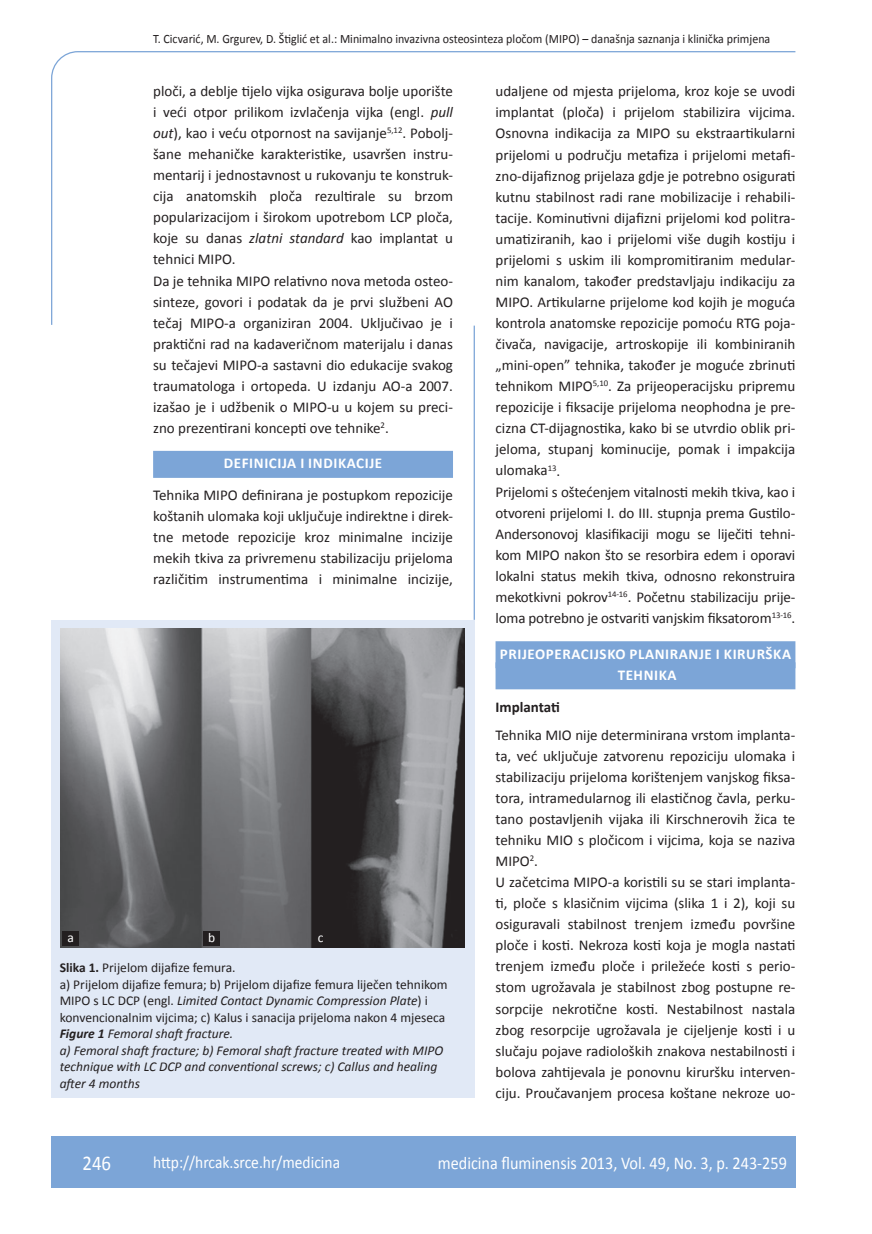
<style>
.page{position:relative;width:872px;height:1234px;background:#fff}
.page>*{position:absolute;margin:0;border:0;box-sizing:border-box;transform-origin:0 0}
.t1{font:21px "Calibri";color:#fff;scale:.9 1}
.t2{font:18px "Calibri";color:#fff;scale:.9 1}
.t3{font:17.25px "Calibri";color:#fff;scale:.9 1}
.t4{font:15px/21px "Calibri";color:#231f20}
.t5{font:700 15px/21px "Calibri";letter-spacing:.04em;color:#fff;text-align:center}
.t6{font:700 15px "Calibri";color:#231f20}
.t7{font:italic 13.5px/16.5px "Calibri";color:#231f20}
.t8{font:13.5px "Calibri";color:#fff}
.t9{font:12.75px "Calibri";color:#231f20;scale:.94 1}
.s1{font-style:italic}
.s2{font-weight:700;font-style:normal}
.s3{font-style:normal}
.s4{font-weight:700}
</style>
<div class="page">
<svg style="left:51px;top:51px;width:745px;height:274px"></svg>
<hr style="left:473px;top:325px;width:2px;height:294px;background:#7ca5d7">
<div style="left:51px;top:1135px;width:744px;height:51px;background:#7ca5d7"></div>
<div style="left:153px;top:451px;width:300px;height:27px;background:#7ca5d7"></div>
<div style="left:495px;top:641px;width:300px;height:27px;background:#7ca5d7"></div>
<div style="left:495px;top:662px;width:300px;height:27px;background:#7ca5d7"></div>
<div style="left:51px;top:620px;width:423px;height:477px;background:#e1e9f6"></div>
<img style="left:61px;top:628px;width:403px;height:318px">
<div style="left:62px;top:930px;width:17px;height:15px;background:#231f20"></div>
<div style="left:203px;top:930px;width:17px;height:15px;background:#231f20"></div>
<div style="left:312px;top:930px;width:17px;height:15px;background:#231f20"></div>
<p class="t9" style="left:153px;top:30px;width:658px">T. Cicvarić, M. Grgurev, D. Štiglić et al.: Minimalno invazivna osteosinteza pločom (MIPO) – današnja saznanja i klinička primjena</p>
<p class="t4" style="left:153px;top:80px;width:301px">ploči, a deblje tijelo vijka osigurava bolje uporište i veći otpor prilikom izvlačenja vijka (engl. <span class="s1">pull out</span>), kao i veću otpornost na savijanje<sup>5,12</sup>. Pobolj&shy;šane mehaničke karakteristike, usavršen instru&shy;mentarij i jednostavnost u rukovanju te konstruk&shy;cija anatomskih ploča rezultirale su brzom popularizacijom i širokom upotrebom LCP ploča, koje su danas <span class="s1">zlatni standard</span> kao implantat u tehnici MIPO.<br>Da je tehnika MIPO relativno nova metoda osteo&shy;sinteze, govori i podatak da je prvi službeni AO tečaj MIPO-a organiziran 2004. Uključivao je i praktični rad na kadaveričnom materijalu i danas su tečajevi MIPO-a sastavni dio edukacije svakog traumatologa i ortopeda. U izdanju AO-a 2007. izašao je i udžbenik o MIPO-u u kojem su preci&shy;zno prezentirani koncepti ove tehnike<sup>2</sup>.</p>
<p class="t5" style="left:224px;top:452px;width:160px">DEFINICIJA I INDIKACIJE</p>
<p class="t4" style="left:153px;top:484px;width:301px;text-align:justify">Tehnika MIPO definirana je postupkom repozicije koštanih ulomaka koji uključuje indirektne i direk&shy;tne metode repozicije kroz minimalne incizije mekih tkiva za privremenu stabilizaciju prijeloma različitim instrumentima i minimalne incizije,</p>
<p class="t8" style="left:67px;top:928px;width:8px">a</p>
<p class="t8" style="left:208px;top:928px;width:9px">b</p>
<p class="t8" style="left:318px;top:928px;width:7px">c</p>
<p class="t7" style="left:60px;top:958px;width:389px"><span class="s2">Slika 1.</span> <span class="s3">Prijelom dijafize femura.<br>a) Prijelom dijafize femura; b) Prijelom dijafize femura liječen tehnikom MIPO s LC DCP (engl.</span> Limited Contact Dynamic Compression Plate<span class="s3">) i konvencionalnim vijcima; c) Kalus i sanacija prijeloma nakon 4 mjeseca </span><span class="s4">Figure 1</span> Femoral shaft fracture.<br>a) Femoral shaft fracture; b) Femoral shaft fracture treated with MIPO technique with LC DCP and conventional screws; c) Callus and healing after 4 months</p>
<p class="t4" style="left:495px;top:80px;width:301px">udaljene od mjesta prijeloma, kroz koje se uvodi implantat (ploča) i prijelom stabilizira vijcima.<br>Osnovna indikacija za MIPO su ekstraartikularni prijelomi u području metafiza i prijelomi metafi&shy;zno-dijafiznog prijelaza gdje je potrebno osigurati kutnu stabilnost radi rane mobilizacije i rehabili&shy;tacije. Kominutivni dijafizni prijelomi kod politra&shy;umatiziranih, kao i prijelomi više dugih kostiju i prijelomi s uskim ili kompromitiranim medular&shy;nim kanalom, također predstavljaju indikaciju za MIPO. Artikularne prijelome kod kojih je moguća kontrola anatomske repozicije pomoću RTG poja&shy;čivača, navigacije, artroskopije ili kombiniranih „mini-open” tehnika, također je moguće zbrinuti tehnikom MIPO<sup>5,10</sup>. Za prijeoperacijsku pripremu repozicije i fiksacije prijeloma neophodna je pre&shy;cizna CT-dijagnostika, kako bi se utvrdio oblik pri&shy;jeloma, stupanj kominucije, pomak i impakcija ulomaka<sup>13</sup>.<br>Prijelomi s oštećenjem vitalnosti mekih tkiva, kao i otvoreni prijelomi I. do III. stupnja prema Gustilo-Andersonovoj klasifikaciji mogu se liječiti tehni&shy;kom MIPO nakon što se resorbira edem i oporavi lokalni status mekih tkiva, odnosno rekonstruira mekotkivni pokrov<sup>14-16</sup>. Početnu stabilizaciju prije&shy;loma potrebno je ostvariti vanjskim fiksatorom<sup>13-16</sup>.</p>
<p class="t5" style="left:500px;top:642px;width:293px">PRIJEOPERACIJSKO PLANIRANJE I KIRURŠKA<br>TEHNIKA</p>
<p class="t6" style="left:495px;top:697px;width:66px">Implantati</p>
<p class="t4" style="left:495px;top:723px;width:301px">Tehnika MIO nije determinirana vrstom implanta&shy;ta, već uključuje zatvorenu repoziciju ulomaka i stabilizaciju prijeloma korištenjem vanjskog fiksa&shy;tora, intramedularnog ili elastičnog čavla, perku&shy;tano postavljenih vijaka ili Kirschnerovih žica te tehniku MIO s pločicom i vijcima, koja se naziva MIPO<sup>2</sup>.<br>U začetcima MIPO-a koristili su se stari implanta&shy;ti, ploče s klasičnim vijcima (slika 1 i 2), koji su osiguravali stabilnost trenjem između površine ploče i kosti. Nekroza kosti koja je mogla nastati trenjem između ploče i priležeće kosti s perio&shy;stom ugrožavala je stabilnost zbog postupne re&shy;sorpcije nekrotične kosti. Nestabilnost nastala zbog resorpcije ugrožavala je cijeljenje kosti i u slučaju pojave radioloških znakova nestabilnosti i bolova zahtijevala je ponovnu kiruršku interven&shy;ciju. Proučavanjem procesa koštane nekroze uo-</p>
<h1 class="t1" style="left:82px;top:1149px;width:33px">246</h1>
<p class="t3" style="left:153px;top:1150px;width:209px">http://hrcak.srce.hr/medicina</p>
<p class="t2" style="left:438px;top:1151px;width:389px">medicina fluminensis 2013, Vol. 49, No. 3, p. 243-259</p>
</div>
